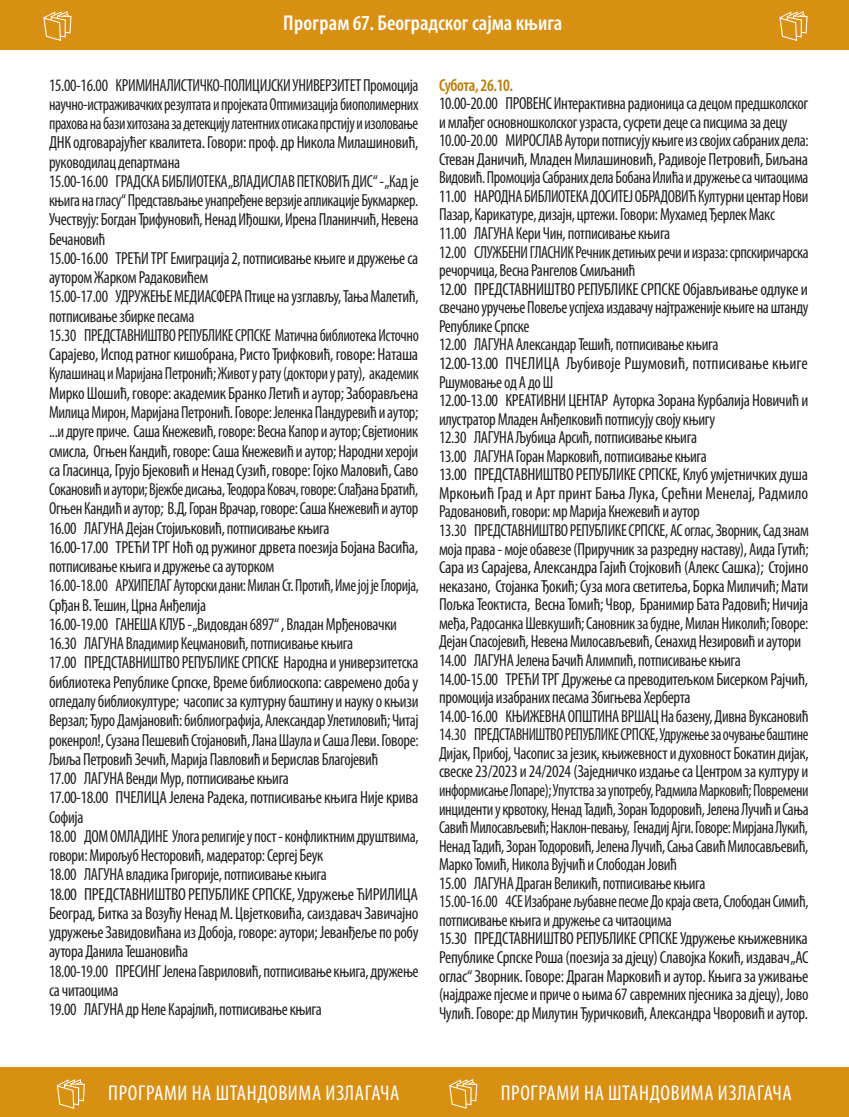
<style>
.page{position:relative;width:849px;height:1117px;background:#fff}
.page>*{position:absolute;margin:0;border:0;box-sizing:border-box;transform-origin:0 0}
.Текст_колун_цифра{font:condensed 21.35px "Myriad Pro";letter-spacing:.03em;color:#fff}
.t1{font:600 condensed 21.35px "Myriad Pro";color:#fff}
.t2{font:condensed 17.5px/19.2px "Myriad Pro";letter-spacing:-.02em;color:#231f20;scale:.95 1}
.t3{font:condensed 17.5px/18.6px "Myriad Pro";letter-spacing:-.02em;color:#231f20}
.t4{font:condensed 17.5px/19.2px "Myriad Pro";letter-spacing:-.02em;color:#231f20;scale:.92 1}
.t5{font:condensed 17.5px/18.6px "Myriad Pro";letter-spacing:-.02em;color:#231f20;text-align:justify;scale:.94 1}
.t6{font:condensed 17.5px/18.6px "Myriad Pro";letter-spacing:-.02em;color:#231f20;text-align:justify;scale:.9 1}
.t7{font:condensed 17.5px/18.6px "Myriad Pro";letter-spacing:-.02em;color:#231f20;scale:.93 1}
.t8{font:condensed 17.5px/19.2px "Myriad Pro";letter-spacing:-.02em;color:#231f20;scale:.91 1}
.t9{font:condensed 17.5px/18.6px "Myriad Pro";letter-spacing:.005em;color:#231f20}
.t10{font:600 condensed 17.5px "Myriad Pro";letter-spacing:-.02em;color:#b87b0b;scale:.95 1}
</style>
<div class="page">
<div style="left:0;top:0;width:848px;height:49px;background:#d89013"></div>
<div style="left:0;top:1067px;width:848px;height:49px;background:#d89013"></div>
<svg style="left:43px;top:11px;width:28px;height:30px"></svg>
<svg style="left:779px;top:11px;width:28px;height:30px"></svg>
<svg style="left:57px;top:1079px;width:28px;height:29px"></svg>
<svg style="left:449px;top:1079px;width:28px;height:29px"></svg>
<p class="t1" style="left:283px;top:12px;width:280px">Програм 67. Београдског сајма књига</p>
<p class="t2" style="left:49px;top:75px;width:390px;text-align:justify">15.00-16.00 КРИМИНАЛИСТИЧКО-ПОЛИЦИЈСКИ УНИВЕРЗИТЕТ Промоција научно-истраживачких резултата и пројеката Оптимизација биополимерних прахова на бази хитозана за детекцију латентних отисака прстију и изоловање ДНК одговарајућег квалитета. Говори: проф. др Никола Милашиновић, руководилац департмана</p>
<p class="t2" style="left:49px;top:172px;width:390px;text-align:justify">15.00-16.00 ГРАДСКА БИБЛИОТЕКА „ВЛАДИСЛАВ ПЕТКОВИЋ ДИС“ - „Кад је књига на гласу“ Представљање унапређене верзије апликације Букмаркер.<br>Учествују: Богдан Трифуновић, Ненад Иђошки, Ирена Планинчић, Невена Бечановић</p>
<p class="t2" style="left:49px;top:249px;width:390px">15.00-16.00 ТРЕЋИ ТРГ Емиграција 2, потписивање књиге и дружење са аутором Жарком Радаковићем</p>
<p class="t2" style="left:49px;top:287px;width:390px">15.00-17.00 УДРУЖЕЊЕ МЕДИАСФЕРА Птице на узглављу, Тања Малетић, потписивање збирке песама</p>
<p class="t4" style="left:49px;top:326px;width:403px;text-align:justify">15.30 ПРЕДСТАВНИШТВО РЕПУБЛИКЕ СРПСКЕ Матична библиотека Источно Сарајево, Испод ратног кишобрана, Ристo Трифковић, говоре: Наташа Кулашинац и Маријана Петронић; Живот у рату (доктори у рату), академик Миркo Шошић, говоре: академик Бранко Летић и аутор; Заборављена Милица Мирон, Маријанa Петронић. Говоре: Јеленка Пандуревић и аутор; ...и друге приче. Сашa Кнежевић, говоре: Весна Капор и аутор; Свјетионик смисла, Огњен Кандић, говоре: Саша Кнежевић и аутор; Народни хероји са Гласинца, Грујo Бјековић и Ненад Сузић, говоре: Гојко Маловић, Саво Сокановић и аутори; Вјежбе дисања, Теодорa Ковач, говоре: Слађана Братић, Огњен Кандић и аутор; В.Д, Горан Врачар, говоре: Саша Кнежевић и аутор</p>
<p class="t2" style="left:49px;top:518px;width:297px">16.00 ЛАГУНА Дејан Стојиљковић, потписивање књига</p>
<p class="t3" style="left:49px;top:537px;width:370px;line-height:19.2px">16.00-17.00 ТРЕЋИ ТРГ Ноћ од ружиног дрвета поезија Бојана Васића, потписивање књига и дружење са ауторком</p>
<p class="t8" style="left:49px;top:576px;width:408px">16.00-18.00 АРХИПЕЛАГ Ауторски дани: Милан Ст. Протић, Име јој је Глорија,<br>Срђан В. Тешин, Црна Анђелија</p>
<p class="t2" style="left:49px;top:614px;width:367px">16.00-19.00 ГАНЕША КЛУБ - „Видовдан 6897“ , Владан Мрђеновачки</p>
<p class="t2" style="left:49px;top:634px;width:321px">16.30 ЛАГУНА Владимир Кецмановић, потписивање књига</p>
<p class="t2" style="left:49px;top:653px;width:390px;text-align:justify">17.00 ПРЕДСТАВНИШТВО РЕПУБЛИКЕ СРПСКЕ Народна и универзитетска библиотека Републике Српске, Време библиоскопа: савремено доба у огледалу библиокултуре; часопис за културну баштину и науку о књизи Верзал; Ђуро Дамјановић: библиографија, Александар Улетиловић; Читај рокенрол!, Сузана Пешевић Стојановић, Лана Шаула и Саша Леви. Говоре:<br>Љиља Петровић Зечић, Марија Павловић и Берислав Благојевић</p>
<p class="t2" style="left:49px;top:768px;width:254px">17.00 ЛАГУНА Венди Мур, потписивање књига</p>
<p class="t3" style="left:49px;top:788px;width:370px;line-height:19.2px">17.00-18.00 ПЧЕЛИЦА Јелена Радека, потписивање књига Није крива<br>Софија</p>
<p class="t5" style="left:49px;top:826px;width:394px;line-height:19.2px">18.00 ДОМ ОМЛАДИНЕ Улога религије у пост - конфликтним друштвима, говори: Мирољуб Несторовић, мадератор: Сергеј Беук</p>
<p class="t2" style="left:49px;top:865px;width:294px">18.00 ЛАГУНА владика Григорије, потписивање књига</p>
<p class="t3" style="left:49px;top:884px;width:371px;line-height:19.2px;text-align:justify">18.00 ПРЕДСТАВНИШТВО РЕПУБЛИКЕ СРПСКЕ, Удружење ЋИРИЛИЦА Београд, Битка за Возућу Ненад М. Цвјетковића, саиздавач Завичајно удружење Завидовићана из Добоја, говоре: аутори; Јеванђеље по робу аутора Данила Тешановића</p>
<p class="t2" style="left:49px;top:961px;width:390px">18.00-19.00 ПРЕСИНГ Јелена Гавриловић, потписивање књига, дружење са читаоцима</p>
<p class="t2" style="left:49px;top:999px;width:288px">19.00 ЛАГУНА др Неле Карајлић, потписивање књига</p>
<p class="t10" style="left:439px;top:75px;width:80px">Субота, 26.10.</p>
<p class="t2" style="left:439px;top:94px;width:390px;line-height:18.6px">10.00-20.00 ПРОВЕНС Интерактивна радионица са децом предшколског и млађег основношколског узраста, сусрети деце са писцима за децу</p>
<p class="t5" style="left:439px;top:131px;width:394px">10.00-20.00 МИРОСЛАВ Аутори потписују књиге из својих сабраних дела:<br>Стеван Даничић, Младен Милашиновић, Радивоје Петровић, Биљана Видовић. Промоција Сабраних дела Бобана Илића и дружење са читаоцима</p>
<p class="t7" style="left:439px;top:187px;width:398px">11.00 НАРОДНА БИБЛИОТЕКА ДОСИТЕЈ ОБРАДОВИЋ Културни центар Нови<br>Пазар, Карикатуре, дизајн, цртежи. Говори: Мухамед Ђерлек Макс</p>
<p class="t2" style="left:439px;top:224px;width:245px">11.00 ЛАГУНА Кери Чин, потписивање књига</p>
<p class="t4" style="left:439px;top:243px;width:403px;line-height:18.6px">12.00 СЛУЖБЕНИ ГЛАСНИК Речник детињих речи и израза: српскиричарска речорчица, Весна Рангелов Смиљанић</p>
<p class="t3" style="left:439px;top:280px;width:371px;text-align:justify">12.00 ПРЕДСТАВНИШТВО РЕПУБЛИКЕ СРПСКЕ Објављивање одлуке и свечано уручење Повеље успјеха издавачу најтраженије књиге на штанду Републике Српске</p>
<p class="t2" style="left:439px;top:335px;width:295px">12.00 ЛАГУНА Александар Тешић, потписивање књига</p>
<p class="t9" style="left:439px;top:354px;width:370px">12.00-13.00 ПЧЕЛИЦА Љубивоје Ршумовић, потписивање књиге<br>Ршумовање од А до Ш</p>
<p class="t3" style="left:439px;top:391px;width:370px">12.00-13.00 КРЕАТИВНИ ЦЕНТАР Ауторка Зорана Курбалија Новичић и илустратор Младен Анђелковић потписују своју књигу</p>
<p class="t2" style="left:439px;top:428px;width:273px">12.30 ЛАГУНА Љубица Арсић, потписивање књига</p>
<p class="t2" style="left:439px;top:446px;width:283px">13.00 ЛАГУНА Горан Марковић, потписивање књига</p>
<p class="t3" style="left:439px;top:465px;width:370px;text-align:justify">13.00 ПРЕДСТАВНИШТВО РЕПУБЛИКЕ СРПСКЕ, Клуб умјетничких душа Мркоњић Град и Арт принт Бања Лука, Срећни Менелај, Радмило Радовановић, говори: мр Марија Кнежевић и аутор</p>
<p class="t5" style="left:439px;top:521px;width:395px">13.30 ПРЕДСТАВНИШТВО РЕПУБЛИКЕ СРПСКЕ, АС оглас, Зворник, Сад знам моја права - моје обавезе (Приручник за разредну наставу), Аида Гутић; Сара из Сарајева, Александра Гајић Стојковић (Алекс Сашка); Стојино неказано, Стојанка Ђокић; Суза мога светитеља, Борка Миличић; Мати Пољка Теоктиста, Весна Томић; Чвор, Бранимир Бата Радовић; Ничија међа, Радосанка Шевкушић; Сановник за будне, Милан Николић; Говоре:<br>Дејан Спасојевић, Невена Милосављевић, Сенахид Незировић и аутори</p>
<p class="t2" style="left:439px;top:650px;width:319px">14.00 ЛАГУНА Јелена Бачић Алимпић, потписивање књига</p>
<p class="t3" style="left:439px;top:669px;width:370px">14.00-15.00 ТРЕЋИ ТРГ Дружење са преводитељком Бисерком Рајчић, промоција изабраних песама Збигњева Херберта</p>
<p class="t2" style="left:439px;top:706px;width:390px">14.00-16.00 КЊИЖЕВНА ОПШТИНА ВРШАЦ На базену, Дивна Вуксановић</p>
<p class="t6" style="left:439px;top:725px;width:412px">14.30 ПРЕДСТАВНИШТВО РЕПУБЛИКЕ СРПСКЕ, Удружење за очување баштине Дијак, Прибој, Часопис за језик, књижевност и духовност Бокатин дијак, свеске 23/2023 и 24/2024 (Заједничко издање са Центром за културу и информисање Лопаре); Упутства за употребу, Радмила Марковић; Повремени инциденти у крвотоку, Ненад Тадић, Зоран Тодоровић, Јелена Лучић и Сања Савић Милосављевић; Наклон-певању, Генадиј Ајги. Говоре: Мирјана Лукић, Ненад Тадић, Зоран Тодоровић, Јелена Лучић, Сања Савић Милосављевић, Марко Томић, Никола Вујчић и Слободан Јовић</p>
<p class="t2" style="left:439px;top:873px;width:282px">15.00 ЛАГУНА Драган Великић, потписивање књига</p>
<p class="t4" style="left:439px;top:892px;width:403px;line-height:18.6px">15.00-16.00 4СЕ Изабране љубавне песме До краја света, Слободан Симић, потписивање књига и дружење са читаоцима</p>
<p class="t3" style="left:439px;top:929px;width:371px;text-align:justify">15.30 ПРЕДСТАВНИШТВО РЕПУБЛИКЕ СРПСКЕ Удружење књижевника Републике Српске Роша (поезија за дјецу) Славојка Кокић, издавач „АС оглас“ Зворник. Говоре: Драган Марковић и аутор. Књига за уживање (најдраже пјесме и приче о њима 67 савремних пјесника за дјецу), Јово Чулић. Говоре: др Милутин Ђуричковић, Александра Чворовић и аутор.</p>
<p class="Текст_колун_цифра" style="left:108px;top:1080px;width:292px">ПРОГРАМИ НА ШТАНДОВИМА ИЗЛАГАЧА</p>
<p class="Текст_колун_цифра" style="left:500px;top:1080px;width:292px">ПРОГРАМИ НА ШТАНДОВИМА ИЗЛАГАЧА</p>
</div>
